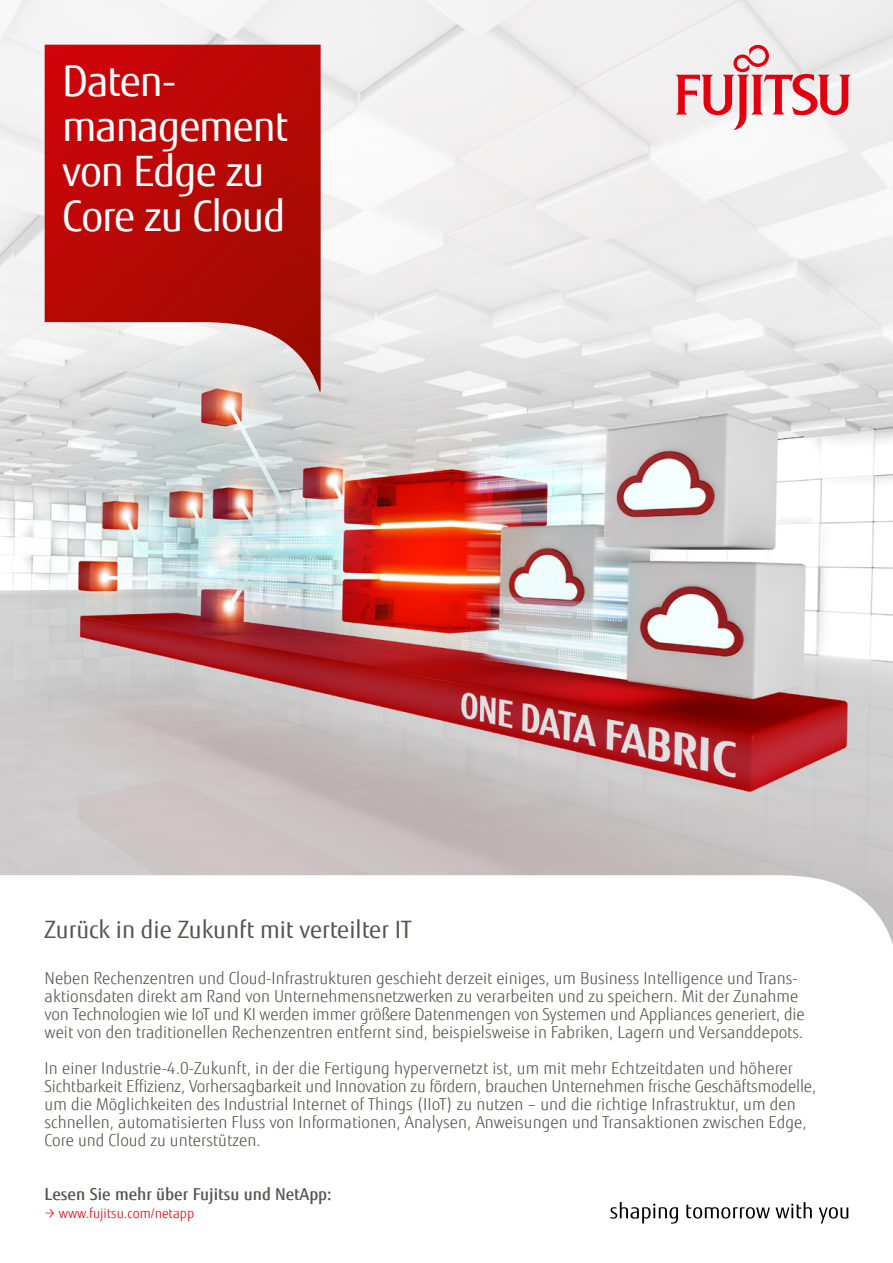
<style>
.page{position:relative;width:893px;height:1263px;background:#fff}
.page>*{position:absolute;margin:0;border:0;box-sizing:border-box;transform-origin:0 0}
.t1{font:42px/45px "Fujitsu Sans";letter-spacing:-.025em;color:#fff}
.t2{font:24px "Fujitsu Sans";color:#56554e}
.t3{font:300 16.5px/18px "Fujitsu Sans";color:#56554e}
.t4{font:500 16.5px "Fujitsu Sans";color:#56554e}
.t5{font:300 13.5px "Fujitsu Sans";color:#e3000f}
</style>
<div class="page">
<img style="left:0;top:460px;width:893px;height:484px">
<svg style="left:0;top:0;width:893px;height:460px;fill:#efedee"></svg>
<svg style="left:45px;top:45px;width:276px;height:347px;background:#c13130"></svg>
<svg style="left:676px;top:45px;width:175px;height:85px"></svg>
<svg style="left:610px;top:1202px;width:68px;height:21px"></svg>
<svg style="left:686px;top:1202px;width:126px;height:16px"></svg>
<svg style="left:819px;top:1207px;width:29px;height:16px"></svg>
<h1 class="t1" style="left:62px;top:59px;width:228px">Daten&shy;management von Edge zu<br>Core zu Cloud</h1>
<h2 class="t2" style="left:45px;top:915px;width:369px">Zurück in die Zukunft mit verteilter IT</h2>
<p class="t3" style="left:45px;top:969px;width:762px">Neben Rechenzentren und Cloud-Infrastrukturen geschieht derzeit einiges, um Business Intelligence und Trans‑ aktionsdaten direkt am Rand von Unternehmensnetzwerken zu verarbeiten und zu speichern. Mit der Zunahme von Technologien wie IoT und KI werden immer größere Datenmengen von Systemen und Appliances generiert, die weit von den traditionellen Rechenzentren entfernt sind, beispielsweise in Fabriken, Lagern und Versanddepots.</p>
<p class="t3" style="left:45px;top:1059px;width:773px">In einer Industrie-4.0-Zukunft, in der die Fertigung hypervernetzt ist, um mit mehr Echtzeitdaten und höherer Sichtbarkeit Effizienz, Vorhersagbarkeit und Innovation zu fördern, brauchen Unternehmen frische Geschäftsmodelle, um die Möglichkeiten des Industrial Internet of Things (IIoT) zu nutzen – und die richtige Infrastruktur, um den schnellen, automatisierten Fluss von Informationen, Analysen, Anweisungen und Transaktionen zwischen Edge, Core und Cloud zu unterstützen.</p>
<p class="t4" style="left:45px;top:1184px;width:288px">Lesen Sie mehr über Fujitsu und NetApp:</p>
<p class="t5" style="left:45px;top:1205px;width:151px">→ www.fujitsu.com/netapp</p>
</div>
